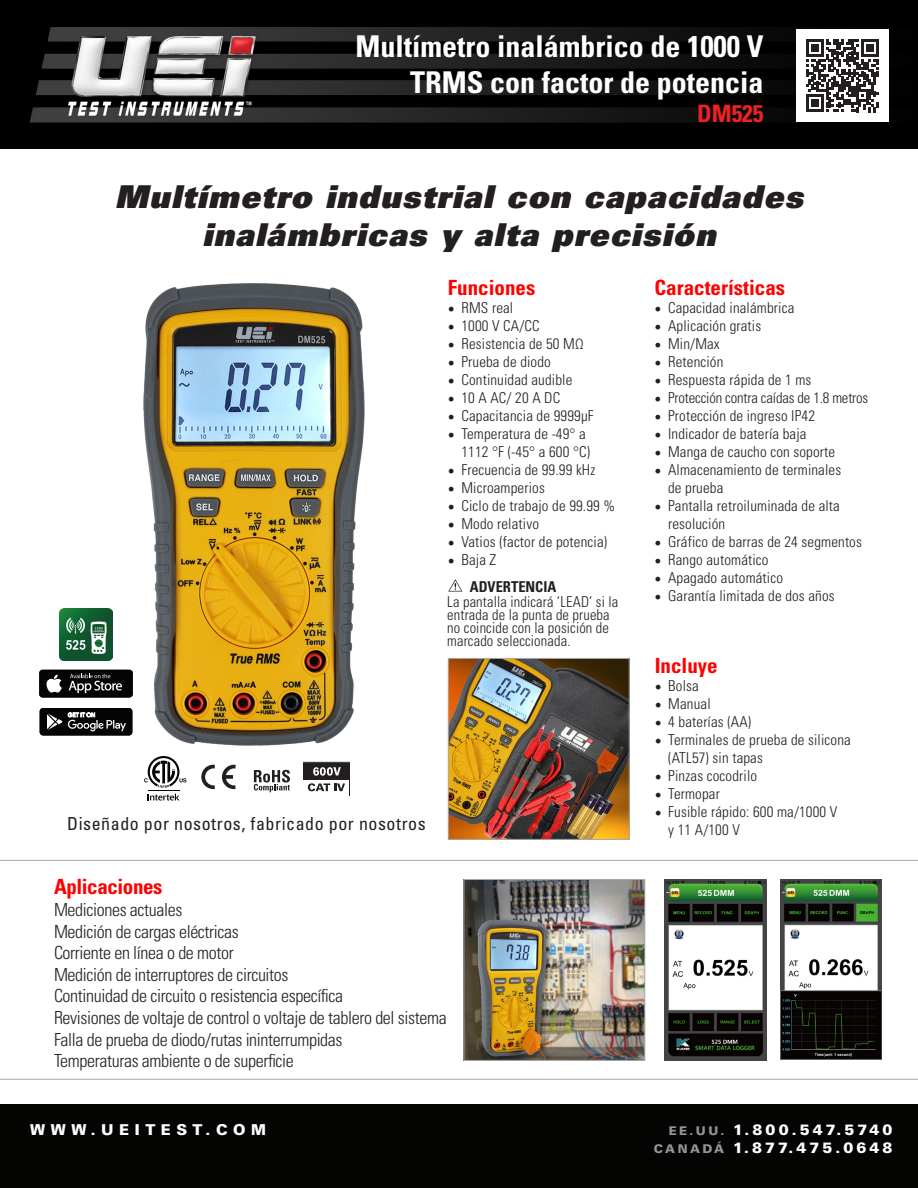
<style>
.page{position:relative;width:918px;height:1188px;background:#fff}
.page>*{position:absolute;margin:0;border:0;box-sizing:border-box;transform-origin:0 0}
.t1{font:31.5px "Univers LT Std X Black Obl";letter-spacing:.04em;color:#231f20}
.t2{font:700 condensed 30px/36px "Univers LT Std";color:#fff;text-align:right}
.t3{font:700 condensed 24px "Univers LT Std";color:#ee2123}
.t4{font:700 condensed 21px "Univers LT Std";color:#f00}
.t5{font:700 condensed 21px "Univers LT Std";letter-spacing:-.02em;color:#f00}
.t6{font:300 condensed 18px "Univers LT Std";letter-spacing:-.02em;color:#231f20}
.t7{font:condensed 18px "Univers LT Std";letter-spacing:.03em;color:#231f20}
.Inst-Bullet_Text{font:300 condensed 15px/18px "Univers LT Std";letter-spacing:.01em;color:#231f20}
.t8{font:900 15px/18px "Univers LT Std";letter-spacing:.2em;color:#fff;text-align:right}
.Inst-Bullet_Text-2{font:300 condensed 15px "Univers LT Std";letter-spacing:-.01em;color:#231f20}
.t9{font:900 15px "Univers LT Std";letter-spacing:.37em;color:#fff}
.Inst-Bullet_Text-3{font:700 condensed 15px "Univers LT Std";color:#231f20}
.s1{font-family:"Minion Pro";font-weight:400;font-stretch:normal;font-size:18px}
.s2{font-size:12px;color:#939598}
</style>
<div class="page">
<div style="left:0;top:1104px;width:918px;height:84px;background:#040503"></div>
<img style="left:0;top:0;width:918px;height:148px">
<div style="left:796px;top:29px;width:93px;height:93px;background:#fff"></div>
<svg style="left:806px;top:39px;width:73px;height:73px"></svg>
<img style="left:128px;top:283px;width:237px;height:463px">
<hr style="left:0;top:860px;width:918px;height:1px;background:#a8a9ad">
<hr style="left:0;top:1079px;width:918px;height:1px;background:#a8a9ad">
<img style="left:450px;top:660px;width:178px;height:178px">
<div style="left:448px;top:658px;width:182px;height:182px;border:1px solid #a8a9ad"></div>
<img style="left:466px;top:881px;width:177px;height:178px">
<div style="left:464px;top:879px;width:181px;height:182px;border:1px solid #a8a9ad"></div>
<svg style="left:222px;top:765px;width:14px;height:24px"></svg>
<svg style="left:201px;top:765px;width:14px;height:24px"></svg>
<svg style="left:254px;top:770px;width:36px;height:22px"></svg>
<div style="left:303px;top:762px;width:46px;height:34px;background:#231f20"></div>
<div style="left:303px;top:780px;width:46px;height:16px;background:#fff"></div>
<svg style="left:313px;top:767px;width:28px;height:9px"></svg>
<svg style="left:308px;top:783px;width:37px;height:8px"></svg>
<div style="left:298px;top:762px;width:55px;height:39px;border:1px solid #fff"></div>
<svg style="left:39px;top:670px;width:94px;height:28px;background:#2f302f"></svg>
<svg style="left:40px;top:708px;width:92px;height:27px;background:#2d2e2c"></svg>
<img style="left:665px;top:879px;width:102px;height:181px">
<img style="left:780px;top:879px;width:102px;height:181px">
<svg style="left:148px;top:794px;width:31px;height:7px"></svg>
<hr style="left:148px;top:790px;width:31px;height:1px;background:#050504">
<svg style="left:144px;top:756px;width:42px;height:32px"></svg>
<img style="left:60px;top:608px;width:52px;height:52px">
<svg style="left:448px;top:579px;width:14px;height:13px"></svg>
<p class="t2" style="left:355px;top:28px;width:410px">Multímetro inalámbrico de 1000 V<br>TRMS con factor de potencia</p>
<p class="t3" style="left:697px;top:98px;width:68px">DM525</p>
<p class="t1" style="left:115px;top:176px;width:690px">Multímetro industrial con capacidades</p>
<p class="t1" style="left:202px;top:214px;width:515px">inalámbricas y alta precisión</p>
<p class="t4" style="left:655px;top:275px;width:132px">Características</p>
<p class="Inst-Bullet_Text" style="left:655px;top:299px;width:141px"><span class="s1">•</span> Capacidad inalámbrica</p>
<p class="Inst-Bullet_Text" style="left:655px;top:317px;width:108px"><span class="s1">•</span> Aplicación gratis</p>
<p class="Inst-Bullet_Text" style="left:655px;top:335px;width:67px"><span class="s1">•</span> Min/Max</p>
<p class="Inst-Bullet_Text" style="left:655px;top:353px;width:70px"><span class="s1">•</span> Retención</p>
<p class="Inst-Bullet_Text" style="left:655px;top:371px;width:158px"><span class="s1">•</span> Respuesta rápida de 1 ms</p>
<p class="Inst-Bullet_Text-2" style="left:655px;top:389px;width:215px"><span class="s1">•</span> Protección contra caídas de 1.8 metros</p>
<p class="Inst-Bullet_Text" style="left:655px;top:407px;width:162px"><span class="s1">•</span> Protección de ingreso IP42</p>
<p class="Inst-Bullet_Text" style="left:655px;top:425px;width:153px"><span class="s1">•</span> Indicador de batería baja</p>
<p class="Inst-Bullet_Text" style="left:655px;top:443px;width:182px"><span class="s1">•</span> Manga de caucho con soporte</p>
<p class="Inst-Bullet_Text" style="left:668px;top:461px;width:175px;text-indent:-14px"><span class="s1">•</span> Almacenamiento de terminales de prueba</p>
<p class="Inst-Bullet_Text" style="left:668px;top:497px;width:173px;text-indent:-14px"><span class="s1">•</span> Pantalla retroiluminada de alta resolución</p>
<p class="Inst-Bullet_Text" style="left:655px;top:533px;width:209px"><span class="s1">•</span> Gráfico de barras de 24 segmentos</p>
<p class="Inst-Bullet_Text" style="left:655px;top:551px;width:116px"><span class="s1">•</span> Rango automático</p>
<p class="Inst-Bullet_Text" style="left:655px;top:569px;width:130px"><span class="s1">•</span> Apagado automático</p>
<p class="Inst-Bullet_Text" style="left:655px;top:587px;width:182px"><span class="s1">•</span> Garantía limitada de dos años</p>
<p class="t4" style="left:448px;top:275px;width:89px">Funciones</p>
<p class="Inst-Bullet_Text" style="left:448px;top:299px;width:67px"><span class="s1">•</span> RMS real</p>
<p class="Inst-Bullet_Text" style="left:448px;top:317px;width:93px"><span class="s1">•</span> 1000 V CA/CC</p>
<p class="Inst-Bullet_Text" style="left:448px;top:335px;width:137px"><span class="s1">•</span> Resistencia de 50 MΩ</p>
<p class="Inst-Bullet_Text" style="left:448px;top:353px;width:105px"><span class="s1">•</span> Prueba de diodo</p>
<p class="Inst-Bullet_Text" style="left:448px;top:371px;width:126px"><span class="s1">•</span> Continuidad audible</p>
<p class="Inst-Bullet_Text" style="left:448px;top:389px;width:114px"><span class="s1">•</span> 10 A AC/ 20 A DC</p>
<p class="Inst-Bullet_Text" style="left:448px;top:407px;width:147px"><span class="s1">•</span> Capacitancia de 9999µF</p>
<p class="Inst-Bullet_Text" style="left:448px;top:425px;width:144px;text-align:right"><span class="s1">•</span> Temperatura de -49° a<br>1112 °F (-45° a 600 °C)</p>
<p class="Inst-Bullet_Text" style="left:448px;top:461px;width:149px"><span class="s1">•</span> Frecuencia de 99.99 kHz</p>
<p class="Inst-Bullet_Text" style="left:448px;top:479px;width:98px"><span class="s1">•</span> Microamperios</p>
<p class="Inst-Bullet_Text" style="left:448px;top:497px;width:169px"><span class="s1">•</span> Ciclo de trabajo de 99.99 %</p>
<p class="Inst-Bullet_Text" style="left:448px;top:515px;width:93px"><span class="s1">•</span> Modo relativo</p>
<p class="Inst-Bullet_Text" style="left:448px;top:533px;width:161px"><span class="s1">•</span> Vatios (factor de potencia)</p>
<p class="Inst-Bullet_Text" style="left:448px;top:551px;width:50px"><span class="s1">•</span> Baja Z</p>
<p class="Inst-Bullet_Text-3" style="left:470px;top:577px;width:88px">ADVERTENCIA</p>
<p class="Inst-Bullet_Text" style="left:447px;top:595px;width:173px;line-height:13px">La pantalla indicará ‘LEAD’ si la entrada de la punta de prueba no coincide con la posición de marcado seleccionada.</p>
<p class="t7" style="left:67px;top:812px;width:360px">Diseñado por nosotros, fabricado por nosotros</p>
<p class="t5" style="left:54px;top:874px;width:110px">Aplicaciones</p>
<p class="t6" style="left:54px;top:899px;width:130px">Mediciones actuales</p>
<p class="t6" style="left:54px;top:920px;width:186px">Medición de cargas eléctricas</p>
<p class="t6" style="left:54px;top:942px;width:181px">Corriente en línea o de motor</p>
<p class="t6" style="left:54px;top:964px;width:236px">Medición de interruptores de circuitos</p>
<p class="t6" style="left:54px;top:985px;width:291px">Continuidad de circuito o resistencia específica</p>
<p class="t6" style="left:54px;top:1007px;width:394px">Revisiones de voltaje de control o voltaje de tablero del sistema</p>
<p class="t6" style="left:54px;top:1028px;width:290px">Falla de prueba de diodo/rutas ininterrumpidas</p>
<p class="t6" style="left:54px;top:1050px;width:241px">Temperaturas ambiente o de superficie</p>
<p class="t4" style="left:655px;top:653px;width:64px">Incluye</p>
<p class="Inst-Bullet_Text" style="left:655px;top:677px;width:46px"><span class="s1">•</span> Bolsa</p>
<p class="Inst-Bullet_Text" style="left:655px;top:695px;width:57px"><span class="s1">•</span> Manual</p>
<p class="Inst-Bullet_Text" style="left:655px;top:713px;width:98px"><span class="s1">•</span> 4 baterías (AA)</p>
<p class="Inst-Bullet_Text" style="left:668px;top:731px;width:184px;text-indent:-14px"><span class="s1">•</span> Terminales de prueba de silicona (ATL57) sin tapas</p>
<p class="Inst-Bullet_Text" style="left:655px;top:767px;width:104px"><span class="s1">•</span> Pinzas cocodrilo</p>
<p class="Inst-Bullet_Text" style="left:655px;top:785px;width:67px"><span class="s1">•</span> Termopar</p>
<p class="Inst-Bullet_Text" style="left:668px;top:803px;width:171px;text-indent:-14px"><span class="s1">•</span> Fusible rápido: 600 ma/1000 V y 11 A/100 V</p>
<p class="t9" style="left:30px;top:1120px;width:237px">WWW.UEITEST.COM</p>
<p class="t8" style="left:654px;top:1121px;width:240px"><span class="s2">EE.UU.</span> 1.800.547.5740<br><span class="s2">CANADÁ</span> 1.877.475.0648</p>
</div>
